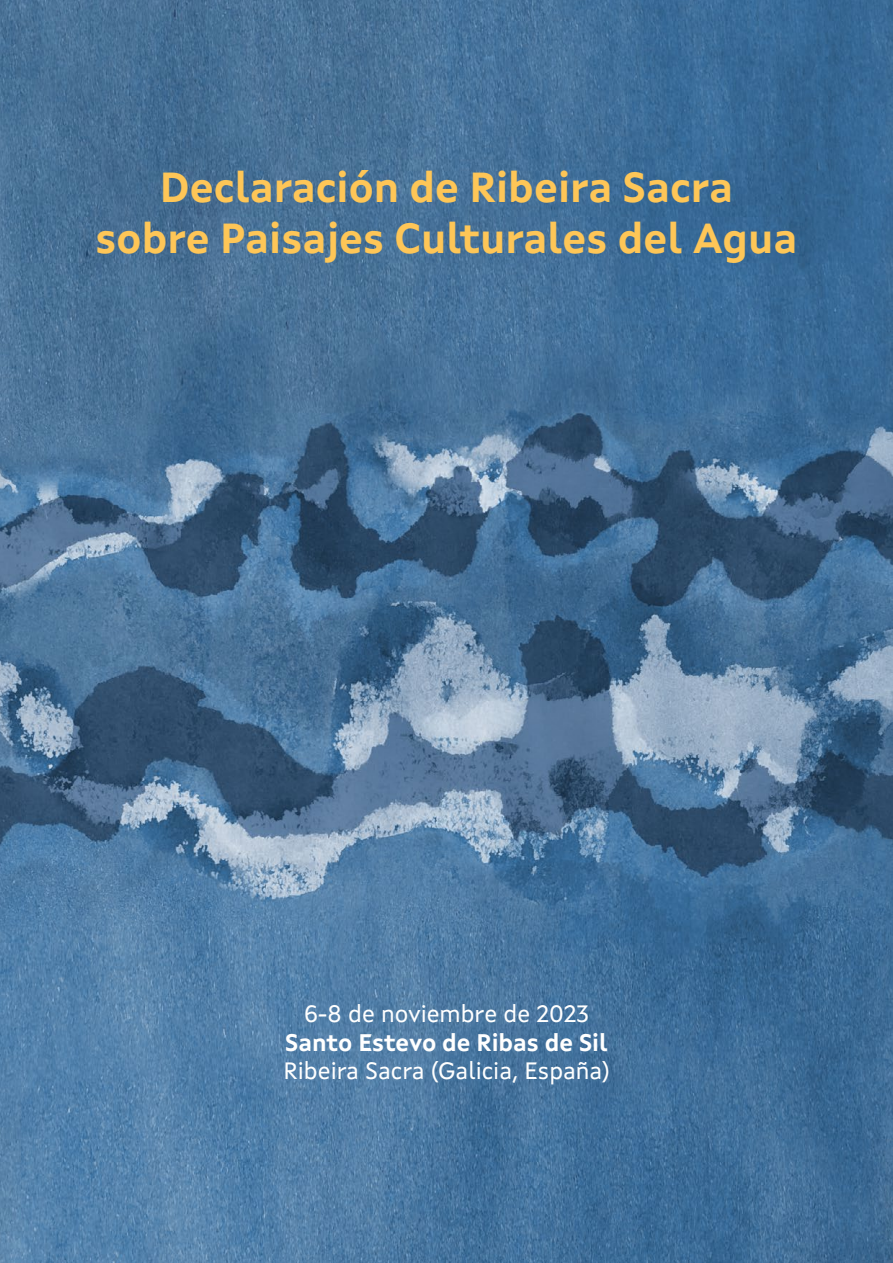
<style>
.page{position:relative;width:893px;height:1263px;background:#fff}
.page>*{position:absolute;margin:0;border:0;box-sizing:border-box;transform-origin:0 0}
.t1{font:700 42px/50.4px "Xunta Sans";color:#fec657;text-align:center}
.t2{font:24px "Xunta Sans";color:#fff}
.t3{font:700 24px "Xunta Sans";color:#fff}
</style>
<div class="page">
<img style="left:0;top:0;width:893px;height:1263px">
<p class="t1" style="left:96px;top:162px;width:703px">Declaración de Ribeira Sacra<br>sobre Paisajes Culturales del Agua</p>
<p class="t2" style="left:304px;top:999px;width:286px">6-8 de noviembre de 2023</p>
<p class="t3" style="left:285px;top:1028px;width:324px">Santo Estevo de Ribas de Sil</p>
<p class="t2" style="left:283px;top:1057px;width:328px">Ribeira Sacra (Galicia, España)</p>
</div>
